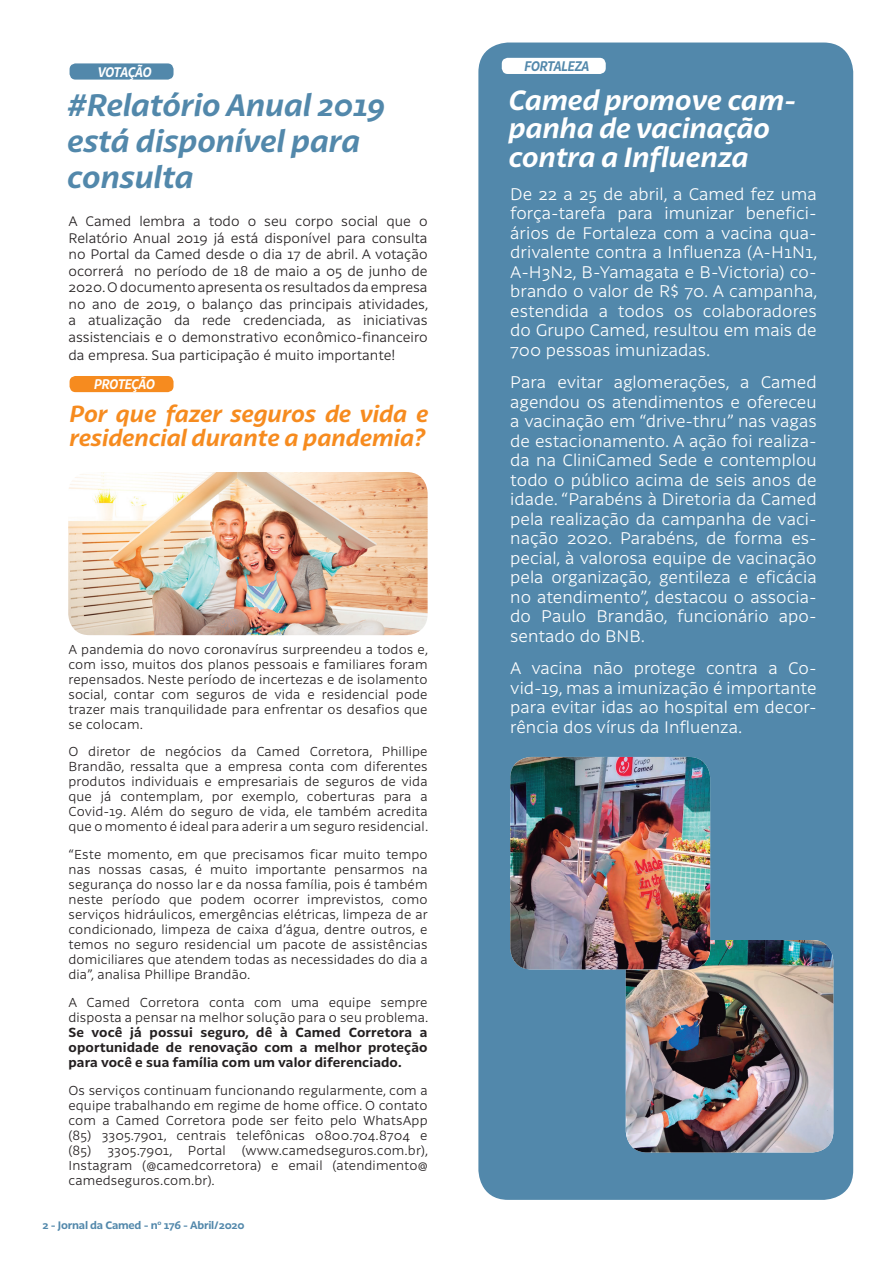
<style>
.page{position:relative;width:893px;height:1263px;background:#fff}
.page>*{position:absolute;margin:0;border:0;box-sizing:border-box;transform-origin:0 0}
.t1{font:italic 700 30px/36px "Latina Essential";letter-spacing:-.005em;color:#5288ab}
.t2{font:italic 700 27px/28.5px "Latina Essential";letter-spacing:-.005em;color:#fff}
.t3{font:italic 700 22.5px/24px "Latina Essential";letter-spacing:-.005em;color:#f68b1f}
.t4{font:300 16.5px/19.5px "Latina Essential";color:#fff;text-align:justify}
.t5{font:300 13.5px/16.5px "Latina Essential";color:#231f20;text-align:justify}
.t6{font:italic 700 13.5px "Latina Essential";letter-spacing:-.035em;color:#fff;scale:.89 1}
.t7{font:italic 700 13.5px "Latina Essential";letter-spacing:-.025em;color:#5288ab;scale:.89 1}
.t8{font:300 12.75px/15px "Latina Essential";letter-spacing:.01em;color:#231f20;text-align:justify}
.t9{font:700 12.75px/15px "Latina Essential";letter-spacing:.01em;color:#231f20;text-align:justify}
.t10{font:700 10.5px "Latina Essential";letter-spacing:-.02em;color:#5288ab}
</style>
<div class="page">
<div style="left:478px;top:43px;width:375px;height:1157px;background:#5288ab;border-radius:30px"></div>
<div style="left:70px;top:63px;width:104px;height:17px;background:#5288ab;border-radius:6px"></div>
<div style="left:70px;top:376px;width:104px;height:16px;background:#f68b1f;border-radius:6px"></div>
<div style="left:502px;top:58px;width:104px;height:16px;background:#fff;border-radius:6px"></div>
<img style="left:626px;top:940px;width:207px;height:212px">
<img style="left:510px;top:757px;width:200px;height:212px">
<img style="left:68px;top:472px;width:360px;height:163px">
<p class="t6" style="left:97px;top:64px;width:62px">VOTAÇÃO</p>
<p class="t7" style="left:524px;top:58px;width:75px">FORTALEZA</p>
<h1 class="t1" style="left:66px;top:87px;width:319px">#Relatório Anual 2019 está disponível para consulta</h1>
<h2 class="t2" style="left:507px;top:86px;width:289px">Camed promove cam&shy;panha de vacinação contra a Influenza</h2>
<p class="t4" style="left:510px;top:184px;width:309px">De 22 a 25 de abril, a Camed fez uma força-tarefa para imunizar benefici&shy;ários de Fortaleza com a vacina qua&shy;drivalente contra a Influenza (A-H1N1, A-H3N2, B-Yamagata e B-Victoria) co&shy;brando o valor de R$ 70. A campanha, estendida a todos os colaboradores do Grupo Camed, resultou em mais de 700 pessoas imunizadas.</p>
<p class="t4" style="left:510px;top:373px;width:308px">Para evitar aglomerações, a Camed agendou os atendimentos e ofereceu a vacinação em “drive-thru” nas vagas de estacionamento. A ação foi realiza&shy;da na CliniCamed Sede e contemplou todo o público acima de seis anos de idade. “Parabéns à Diretoria da Camed pela realização da campanha de vaci&shy;nação 2020. Parabéns, de forma es&shy;pecial, à valorosa equipe de vacinação pela organização, gentileza e eficácia no atendimento”, destacou o associa&shy;do Paulo Brandão, funcionário apo&shy;sentado do BNB.</p>
<p class="t4" style="left:510px;top:658px;width:308px">A vacina não protege contra a Co&shy;vid-19, mas a imunização é importante para evitar idas ao hospital em decor&shy;rência dos vírus da Influenza.</p>
<p class="t5" style="left:68px;top:213px;width:361px">A Camed lembra a todo o seu corpo social que o Relatório Anual 2019 já está disponível para consulta no Portal da Camed desde o dia 17 de abril. A votação ocorrerá no período de 18 de maio a 05 de junho de 2020. O documento apresenta os resultados da empresa no ano de 2019, o balanço das principais atividades, a atualização da rede credenciada, as iniciativas assistenciais e o demonstrativo econômico-financeiro</p>
<p class="t5" style="left:68px;top:347px;width:328px">da empresa. Sua participação é muito importante!</p>
<p class="t6" style="left:94px;top:376px;width:70px">PROTEÇÃO</p>
<h3 class="t3" style="left:68px;top:402px;width:361px">Por que fazer seguros de vida e residencial durante a pandemia?</h3>
<p class="t8" style="left:68px;top:642px;width:361px">A pandemia do novo coronavírus surpreendeu a todos e, com isso, muitos dos planos pessoais e familiares foram repensados. Neste período de incertezas e de isolamento social, contar com seguros de vida e residencial pode trazer mais tranquilidade para enfrentar os desafios que se colocam.</p>
<p class="t8" style="left:68px;top:744px;width:361px">O diretor de negócios da Camed Corretora, Phillipe Brandão, ressalta que a empresa conta com diferentes produtos individuais e empresariais de seguros de vida que já contemplam, por exemplo, coberturas para a Covid-19. Além do seguro de vida, ele também acredita que o momento é ideal para aderir a um seguro residencial.</p>
<p class="t8" style="left:68px;top:847px;width:361px">“Este momento, em que precisamos ficar muito tempo nas nossas casas, é muito importante pensarmos na segurança do nosso lar e da nossa família, pois é também neste período que podem ocorrer imprevistos, como serviços hidráulicos, emergências elétricas, limpeza de ar condicionado, limpeza de caixa d’água, dentre outros, e temos no seguro residencial um pacote de assistências domiciliares que atendem todas as necessidades do dia a dia”, analisa Phillipe Brandão.</p>
<p class="t8" style="left:68px;top:995px;width:361px">A Camed Corretora conta com uma equipe sempre disposta a pensar na melhor solução para o seu problema.</p>
<p class="t9" style="left:68px;top:1025px;width:361px">Se você já possui seguro, dê à Camed Corretora a oportunidade de renovação com a melhor proteção para você e sua família com um valor diferenciado.</p>
<p class="t8" style="left:68px;top:1083px;width:361px">Os serviços continuam funcionando regularmente, com a equipe trabalhando em regime de home office. O contato com a Camed Corretora pode ser feito pelo WhatsApp (85) 3305.7901, centrais telefônicas 0800.704.8704 e (85)</p>
<p class="t8" style="left:68px;top:1142px;width:361px;text-indent:173px">(www.camedseguros.com.br), Instagram (@camedcorretora) e email (atendimento@ camedseguros.com.br).</p>
<p class="t10" style="left:43px;top:1219px;width:204px">2 - Jornal da Camed - n<sup>o</sup> 176 - Abril/2020</p>
<p class="t8" style="left:107px;top:1142px;width:120px">3305.7901, Portal</p>
</div>
